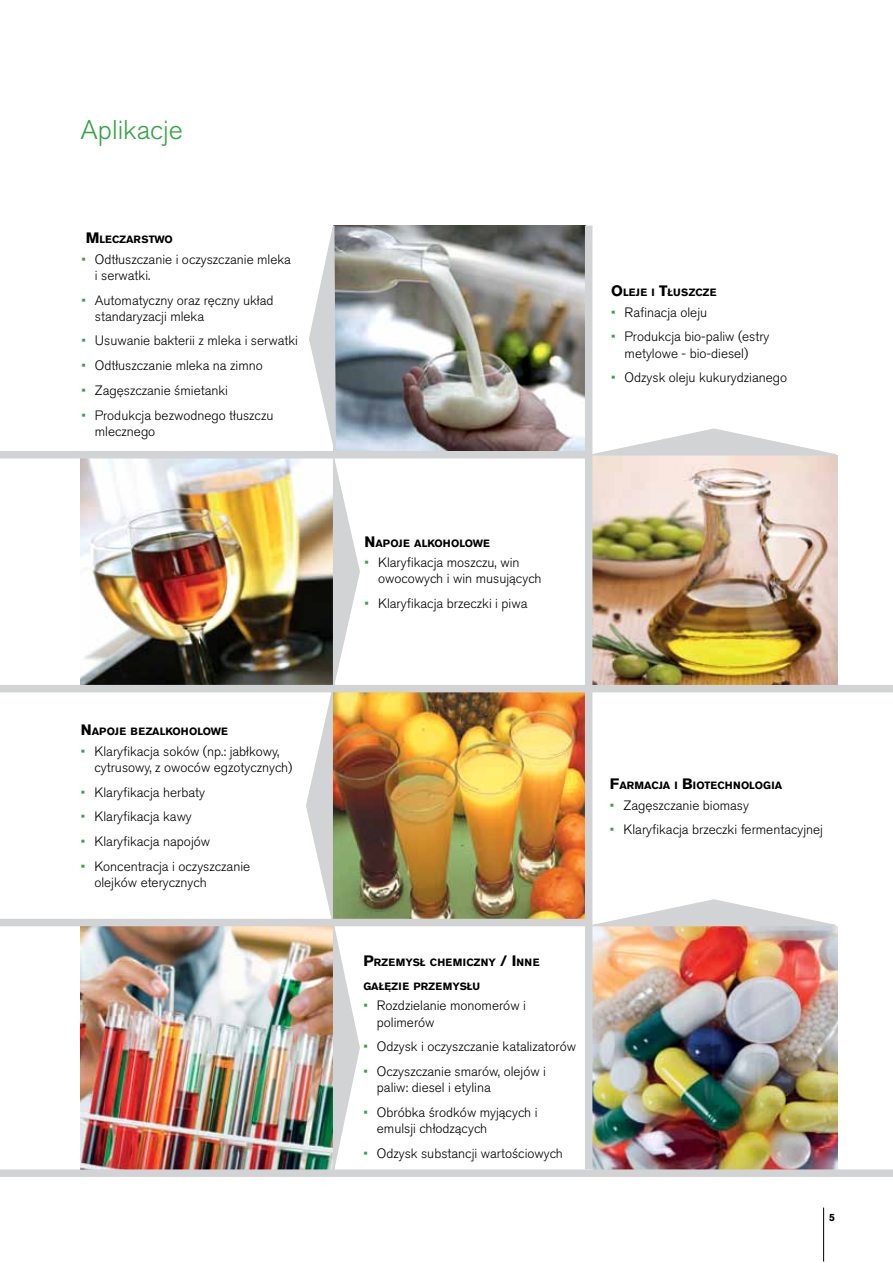
<style>
.page{position:relative;width:893px;height:1263px;background:#fff}
.page>*{position:absolute;margin:0;border:0;box-sizing:border-box;transform-origin:0 0}
.t1{font:300 27px "Akzidenz Grotesk Pro";color:#33a544}
.t2{font:300 13.5px/16.2px "Akzidenz Grotesk Pro";color:#000}
.t3{font:700 10.5px "Akzidenz Grotesk Pro";color:#000}
.t4{font:700 10.5px "Akzidenz Grotesk Pro";letter-spacing:.04em;color:#000}
.t5{font:700 10.5px "Akzidenz Grotesk Pro";letter-spacing:.02em;color:#000}
.t6{font:700 10.5px "Akzidenz Grotesk Pro";color:#000}
.s1{font-size:15px}
.s2{color:#33a544}
</style>
<div class="page">
<hr style="left:823px;top:1207px;width:1px;height:54px;background:#000">
<img style="left:361px;top:226px;width:224px;height:225px">
<img style="left:361px;top:692px;width:224px;height:227px">
<img style="left:592px;top:455px;width:246px;height:230px">
<img style="left:592px;top:926px;width:246px;height:243px">
<img style="left:81px;top:926px;width:224px;height:243px">
<img style="left:81px;top:458px;width:224px;height:227px">
<div style="left:0;top:919px;width:589px;height:7px;background:#d1d3d4"></div>
<div style="left:0;top:451px;width:589px;height:7px;background:#d1d3d4"></div>
<div style="left:0;top:685px;width:893px;height:7px;background:#d1d3d4"></div>
<div style="left:585px;top:226px;width:7px;height:943px;background:#d1d3d4"></div>
<div style="left:0;top:1169px;width:893px;height:8px;background:#d1d3d4"></div>
<svg style="left:578px;top:898px;width:259px;height:29px"></svg>
<svg style="left:578px;top:428px;width:259px;height:28px"></svg>
<img style="left:305px;top:225px;width:56px;height:945px">
<h1 class="t1" style="left:81px;top:112px;width:104px">Aplikacje</h1>
<p class="t3" style="left:86px;top:233px;width:89px"><span class="s1">M</span>LECZARSTWO</p>
<p class="t2" style="left:95px;top:251px;width:198px;text-indent:-14px"><span class="s2">•</span> Odtłuszczanie i oczyszczanie mleka i serwatki.</p>
<p class="t2" style="left:95px;top:292px;width:180px;text-indent:-14px"><span class="s2">•</span> Automatyczny oraz ręczny układ standaryzacji mleka</p>
<p class="t2" style="left:81px;top:333px;width:218px"><span class="s2">•</span> Usuwanie bakterii z mleka i serwatki</p>
<p class="t2" style="left:81px;top:357px;width:183px"><span class="s2">•</span> Odtłuszczanie mleka na zimno</p>
<p class="t2" style="left:81px;top:382px;width:148px"><span class="s2">•</span> Zagęszczanie śmietanki</p>
<p class="t2" style="left:95px;top:407px;width:180px;text-indent:-14px"><span class="s2">•</span> Produkcja bezwodnego tłuszczu mlecznego</p>
<p class="t3" style="left:81px;top:725px;width:149px"><span class="s1">N</span>APOJE BEZALKOHOLOWE</p>
<p class="t2" style="left:94px;top:743px;width:200px;text-indent:-14px"><span class="s2">•</span> Klaryfikacja soków (np.: jabłkowy, cytrusowy, z owoców egzotycznych)</p>
<p class="t2" style="left:81px;top:784px;width:126px"><span class="s2">•</span> Klaryfikacja herbaty</p>
<p class="t2" style="left:81px;top:809px;width:112px"><span class="s2">•</span> Klaryfikacja kawy</p>
<p class="t2" style="left:81px;top:833px;width:131px"><span class="s2">•</span> Klaryfikacja napojów</p>
<p class="t2" style="left:94px;top:858px;width:157px;text-indent:-14px"><span class="s2">•</span> Koncentracja i oczyszczanie olejków eterycznych</p>
<p class="t3" style="left:365px;top:536px;width:127px"><span class="s1">N</span>APOJE ALKOHOLOWE</p>
<p class="t2" style="left:378px;top:554px;width:165px;text-indent:-14px"><span class="s2">•</span> Klaryfikacja moszczu, win owocowych i win musujących</p>
<p class="t2" style="left:365px;top:595px;width:164px"><span class="s2">•</span> Klaryfikacja brzeczki i piwa</p>
<p class="t5" style="left:611px;top:286px;width:107px"><span class="s1">O</span>LEJE I <span class="s1">T</span>ŁUSZCZE</p>
<p class="t2" style="left:611px;top:304px;width:98px"><span class="s2">•</span> Rafinacja oleju</p>
<p class="t2" style="left:611px;top:328px;width:160px;text-align:center"><span class="s2">•</span> Produkcja bio-paliw (estry metylowe - bio-diesel)</p>
<p class="t2" style="left:611px;top:369px;width:177px"><span class="s2">•</span> Odzysk oleju kukurydzianego</p>
<p class="t3" style="left:610px;top:779px;width:174px"><span class="s1">F</span>ARMACJA I <span class="s1">B</span>IOTECHN OLOGIA</p>
<p class="t2" style="left:610px;top:797px;width:141px"><span class="s2">•</span> Zagęszczanie biomasy</p>
<p class="t2" style="left:610px;top:822px;width:215px"><span class="s2">•</span> Klaryfikacja brzeczki fermentacyjnej</p>
<p class="t4" style="left:363px;top:955px;width:178px"><span class="s1">P</span>RZEMYSŁ CHEMICZNY <span class="s1">/ I</span>NN E</p>
<p class="t3" style="left:363px;top:979px;width:118px">GAŁĘZIE PRZEMYSŁU</p>
<p class="t2" style="left:377px;top:997px;width:151px;text-indent:-14px"><span class="s2">•</span> Rozdzielanie monomerów i polimerów</p>
<p class="t2" style="left:363px;top:1038px;width:214px"><span class="s2">•</span> Odzysk i oczyszczanie katalizatorów</p>
<p class="t2" style="left:377px;top:1063px;width:171px;text-indent:-14px"><span class="s2">•</span> Oczyszczanie smarów, olejów i paliw: diesel i etylina</p>
<p class="t2" style="left:377px;top:1104px;width:162px;text-indent:-14px"><span class="s2">•</span> Obróbka środków myjących i emulsji chłodzących</p>
<p class="t2" style="left:363px;top:1145px;width:201px"><span class="s2">•</span> Odzysk substancji wartościowych</p>
<p class="t6" style="left:829px;top:1210px;width:7px">5</p>
</div>
